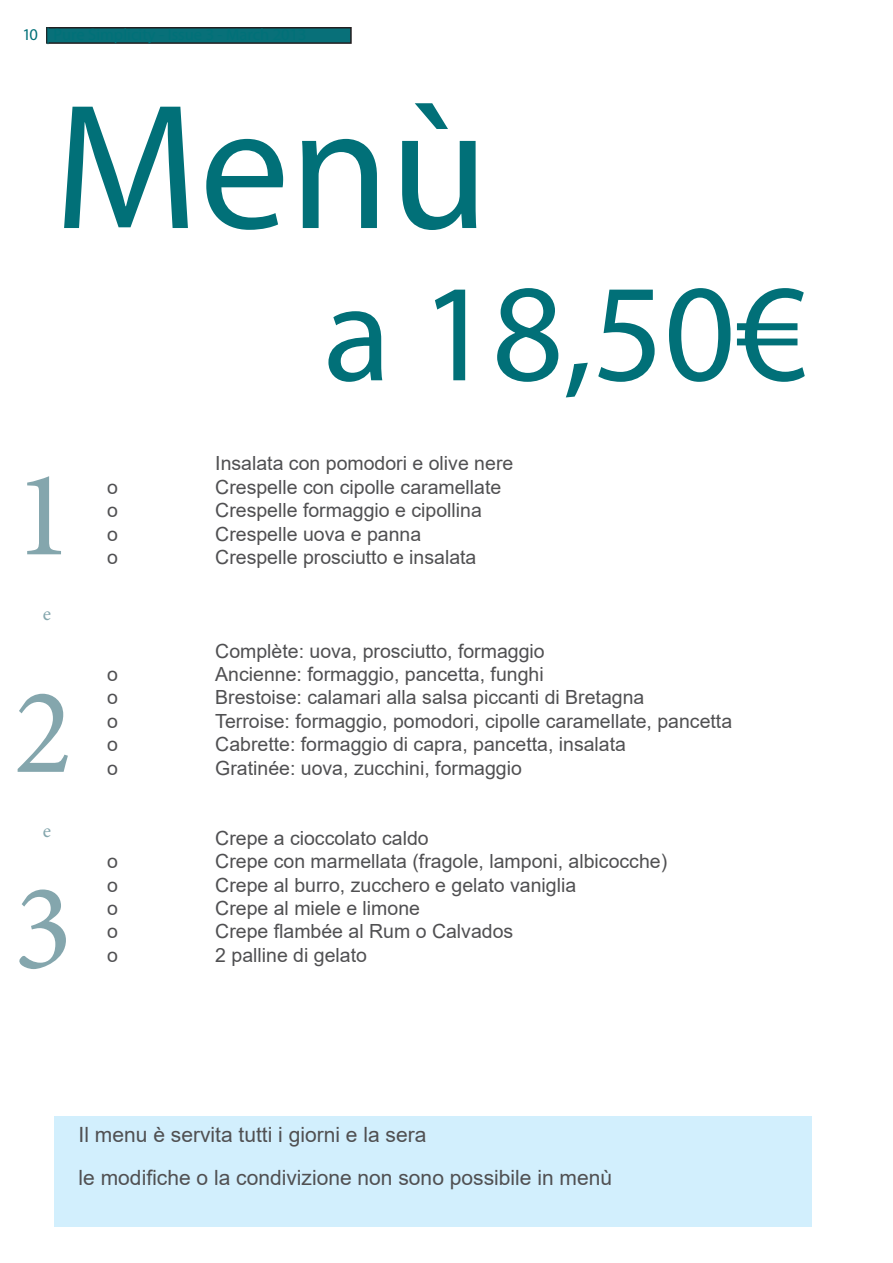
<style>
.page{position:relative;width:893px;height:1263px;background:#fff}
.page>*{position:absolute;margin:0;border:0;box-sizing:border-box;transform-origin:0 0}
._120_pt_Header{font:180px "Myriad Pro";color:#017078}
._120_pt_Header-2{font:139.5px "Myriad Pro";color:#017078}
._93_pt_Header{font:123px "Minion Pro";color:#84a6ad}
._10_pt_Basic_Paragra{font:21px "Arial";color:#505052}
.t1{font:19.5px "Arial";color:#505052}
._93_pt_Header-2{font:19.5px "Minion Pro";color:#84a6ad}
</style>
<div class="page">
<div style="left:54px;top:1116px;width:758px;height:111px;background:#d2effd"></div>
<div style="left:47px;top:28px;width:304px;height:15px;background:#087079"></div>
<div style="left:46px;top:27px;width:306px;height:17px;border:2px solid #231f20"></div>
<p class="_120_pt_Header" style="left:54px;top:57px;width:437px">Menù</p>
<p class="_93_pt_Header" style="left:14px;top:433px;width:61px">1</p>
<p class="_93_pt_Header-2" style="left:43px;top:600px;width:10px">e</p>
<p class="_93_pt_Header" style="left:14px;top:650px;width:61px">2</p>
<p class="_93_pt_Header-2" style="left:43px;top:818px;width:10px">e</p>
<p class="_93_pt_Header" style="left:14px;top:846px;width:61px">3</p>
<p class="_120_pt_Header-2" style="left:324px;top:247px;width:485px">a 18,50€</p>
<p class="t1" style="left:215px;top:450px;width:300px">Insalata con pomodori e olive nere</p>
<p class="t1" style="left:107px;top:473px;width:12px">o</p>
<p class="t1" style="left:215px;top:473px;width:288px">Crespelle con cipolle caramellate</p>
<p class="t1" style="left:107px;top:497px;width:12px">o</p>
<p class="t1" style="left:215px;top:497px;width:268px">Crespelle formaggio e cipollina</p>
<p class="t1" style="left:107px;top:520px;width:12px">o</p>
<p class="t1" style="left:215px;top:520px;width:207px">Crespelle uova e panna</p>
<p class="t1" style="left:107px;top:544px;width:12px">o</p>
<p class="t1" style="left:215px;top:544px;width:263px">Crespelle prosciutto e insalata</p>
<p class="t1" style="left:215px;top:637px;width:331px">Complète: uova, prosciutto, formaggio</p>
<p class="t1" style="left:107px;top:661px;width:12px">o</p>
<p class="t1" style="left:215px;top:661px;width:330px">Ancienne: formaggio, pancetta, funghi</p>
<p class="t1" style="left:107px;top:684px;width:12px">o</p>
<p class="t1" style="left:215px;top:684px;width:431px">Brestoise: calamari alla salsa piccanti di Bretagna</p>
<p class="t1" style="left:107px;top:707px;width:12px">o</p>
<p class="t1" style="left:215px;top:707px;width:518px">Terroise: formaggio, pomodori, cipolle caramellate, pancetta</p>
<p class="t1" style="left:107px;top:731px;width:12px">o</p>
<p class="t1" style="left:215px;top:731px;width:412px">Cabrette: formaggio di capra, pancetta, insalata</p>
<p class="t1" style="left:107px;top:754px;width:12px">o</p>
<p class="t1" style="left:215px;top:754px;width:308px">Gratinée: uova, zucchini, formaggio</p>
<p class="t1" style="left:215px;top:824px;width:215px">Crepe a cioccolato caldo</p>
<p class="t1" style="left:107px;top:848px;width:12px">o</p>
<p class="t1" style="left:215px;top:848px;width:453px">Crepe con marmellata (fragole, lamponi, albicocche)</p>
<p class="t1" style="left:107px;top:871px;width:12px">o</p>
<p class="t1" style="left:215px;top:871px;width:362px">Crepe al burro, zucchero e gelato vaniglia</p>
<p class="t1" style="left:107px;top:895px;width:12px">o</p>
<p class="t1" style="left:215px;top:895px;width:206px">Crepe al miele e limone</p>
<p class="t1" style="left:107px;top:918px;width:12px">o</p>
<p class="t1" style="left:215px;top:918px;width:300px">Crepe flambée al Rum o Calvados</p>
<p class="t1" style="left:107px;top:941px;width:12px">o</p>
<p class="t1" style="left:215px;top:941px;width:153px">2 palline di gelato</p>
<p class="_10_pt_Basic_Paragra" style="left:79px;top:1120px;width:349px">Il menu è servita tutti i giorni e la sera</p>
<p class="_10_pt_Basic_Paragra" style="left:79px;top:1163px;width:535px">le modifiche o la condivizione non sono possibile in menù</p>
</div>
